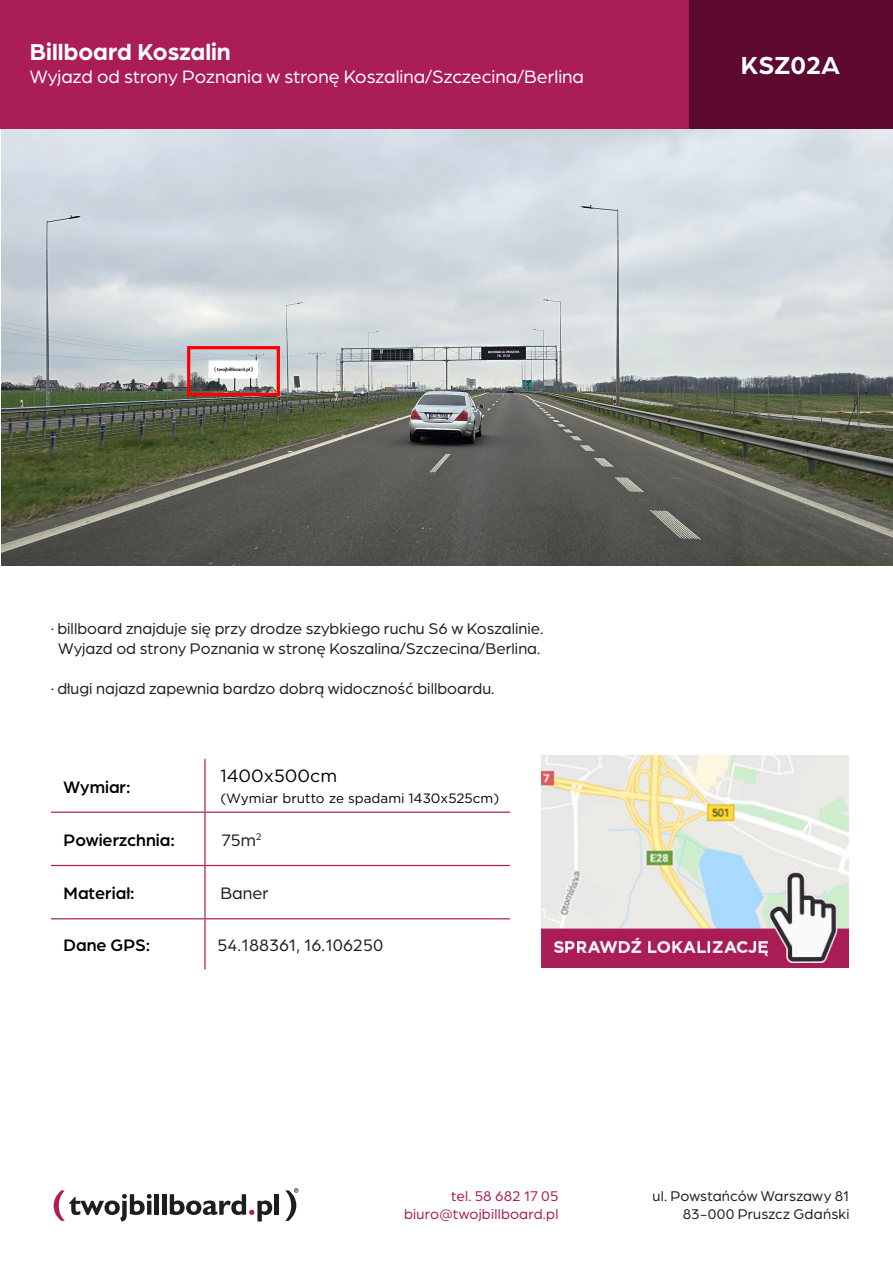
<style>
.page{position:relative;width:893px;height:1263px;background:#fff}
.page>*{position:absolute;margin:0;border:0;box-sizing:border-box;transform-origin:0 0}
.t1{font:700 26.25px "Arboria";color:#fff}
.t2{font:700 24.6px "Arboria";color:#fff}
.t3{font:19.05px "Arboria";color:#fff}
.t4{font:500 17.7px "Arboria";color:#000}
.t5{font:17.7px "Arboria";color:#231f20}
.t6{font:17.7px "Gotham";color:#000}
.t7{font:16.5px/19.8px "Arboria";color:#231f20;text-align:center}
.t8{font:15px/18px "Arboria";letter-spacing:.01em;color:#231f20;text-align:right}
.t9{font:15px/18px "Arboria";letter-spacing:.01em;color:#aa1d56;text-align:right}
.t10{font:13.5px "Gotham";color:#000}
</style>
<div class="page">
<img style="left:542px;top:755px;width:306px;height:212px">
<img style="left:1px;top:128px;width:892px;height:438px">
<div style="left:0;top:0;width:891px;height:128px;background:#ab1d57"></div>
<div style="left:689px;top:0;width:203px;height:128px;background:#5d0930"></div>
<hr style="left:155px;top:1194px;width:4px;height:21px;background:#201d1e">
<div style="left:162px;top:1194px;width:5px;height:21px;background:#201d1e"></div>
<svg style="left:170px;top:1194px;width:102px;height:27px"></svg>
<hr style="left:275px;top:1194px;width:4px;height:21px;background:#201d1e">
<svg style="left:54px;top:1190px;width:98px;height:31px"></svg>
<svg style="left:285px;top:1188px;width:13px;height:33px"></svg>
<hr style="left:204px;top:759px;width:2px;height:52px;background:#aa1d56">
<hr style="left:51px;top:811px;width:154px;height:2px;background:#aa1d56">
<hr style="left:205px;top:811px;width:305px;height:2px;background:#aa1d56">
<hr style="left:204px;top:813px;width:2px;height:52px;background:#aa1d56">
<hr style="left:51px;top:865px;width:154px;height:1px;background:#aa1d56">
<hr style="left:205px;top:865px;width:305px;height:1px;background:#aa1d56">
<hr style="left:204px;top:866px;width:2px;height:52px;background:#aa1d56">
<hr style="left:51px;top:918px;width:154px;height:1px;background:#aa1d56">
<hr style="left:205px;top:918px;width:305px;height:1px;background:#aa1d56">
<hr style="left:204px;top:919px;width:2px;height:50px;background:#aa1d56">
<h2 class="t2" style="left:30px;top:35px;width:202px">Billboard Koszalin</h2>
<p class="t3" style="left:30px;top:64px;width:556px">Wyjazd od strony Poznania w stronę Koszalina/Szczecina/Berlina</p>
<h1 class="t1" style="left:741px;top:47px;width:101px">KSZ02A</h1>
<p class="t7" style="left:51px;top:618px;width:494px">· billboard znajduje się przy drodze szybkiego ruchu S6 w Koszalinie.<br>Wyjazd od strony Poznania w stronę Koszalina/Szczecina/Berlina.</p>
<p class="t7" style="left:51px;top:677px;width:445px">· długi najazd zapewnia bardzo dobrą widoczność billboardu.</p>
<p class="t4" style="left:64px;top:775px;width:69px">Wymiar:</p>
<p class="t6" style="left:220px;top:764px;width:118px">1400x500cm</p>
<p class="t10" style="left:220px;top:790px;width:280px">(Wymiar brutto ze spadami 1430x525cm)</p>
<p class="t4" style="left:64px;top:828px;width:113px">Powierzchnia:</p>
<p class="t5" style="left:221px;top:829px;width:42px">75m<sup>2</sup></p>
<p class="t4" style="left:64px;top:882px;width:73px">Materiał:</p>
<p class="t5" style="left:220px;top:882px;width:50px">Baner</p>
<p class="t4" style="left:64px;top:934px;width:88px">Dane GPS:</p>
<p class="t5" style="left:218px;top:934px;width:167px">54.188361, 16.106250</p>
<p class="t9" style="left:404px;top:1186px;width:156px">tel. 58 682 17 05 biuro@twojbillboard.pl</p>
<p class="t8" style="left:653px;top:1186px;width:199px">ul. Powstańców Warszawy 81<br>83-000 Pruszcz Gdański</p>
</div>
